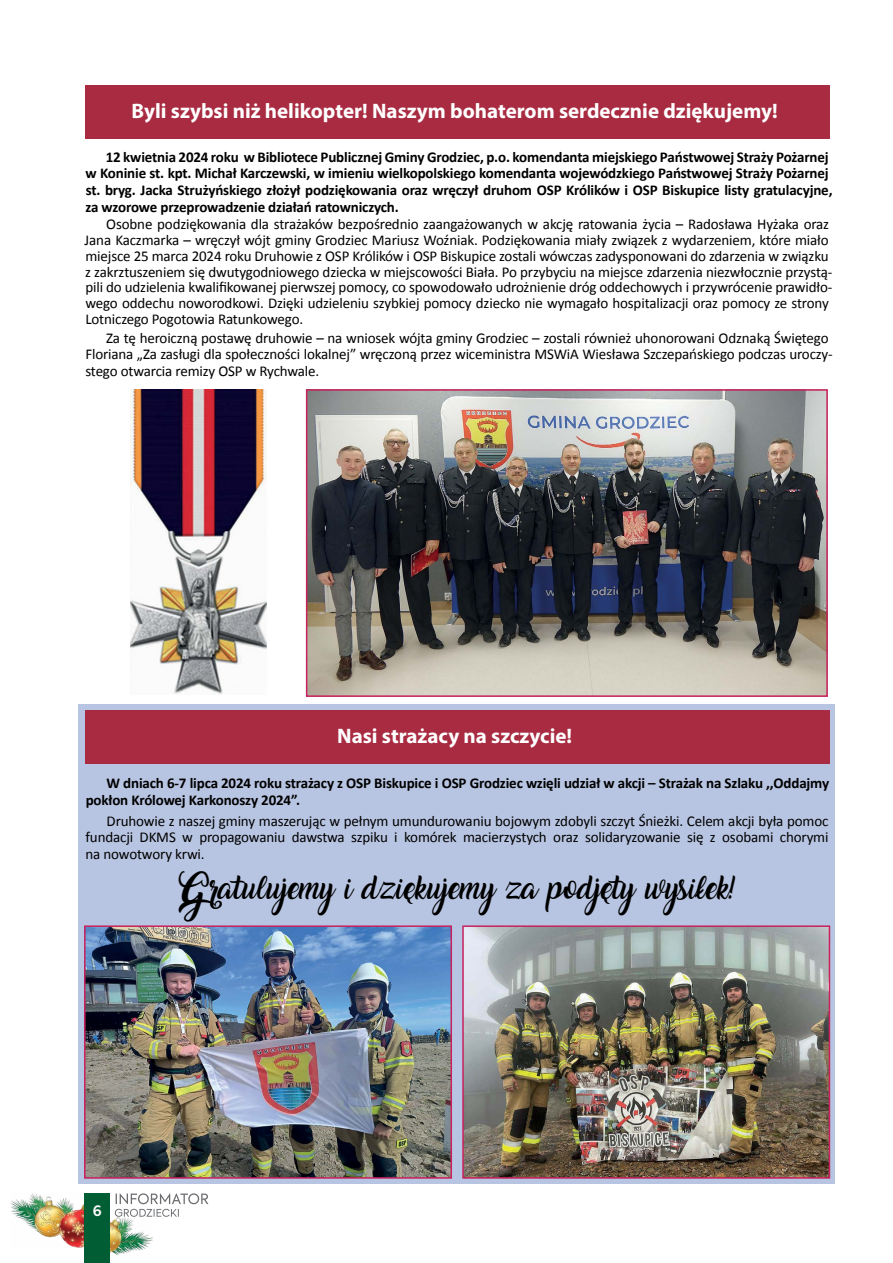
<style>
.page{position:relative;width:893px;height:1263px;background:#fff}
.page>*{position:absolute;margin:0;border:0;box-sizing:border-box;transform-origin:0 0}
.t1{font:700 21px "Myriad Pro";color:#fff}
.t2{font:21px "Amarillo";letter-spacing:-.01em;color:#000}
.t3{font:15px/15.8px "Calibri";letter-spacing:-.01em;color:#000}
.t4{font:700 15px/16.5px "Calibri";letter-spacing:-.01em;color:#000}
.t5{font:600 14.25px "Axiforma";color:#fff}
</style>
<div class="page">
<div style="left:78px;top:704px;width:756px;height:479px;background:#b8c5e2"></div>
<div style="left:85px;top:710px;width:744px;height:53px;background:#a82b41"></div>
<div style="left:85px;top:86px;width:744px;height:53px;background:#a82b41"></div>
<img style="left:11px;top:1193px;width:74px;height:55px">
<img style="left:110px;top:1212px;width:42px;height:43px">
<div style="left:85px;top:1193px;width:25px;height:70px;background:#005d34"></div>
<img style="left:309px;top:392px;width:516px;height:302px">
<div style="left:306px;top:389px;width:522px;height:308px;border:2px solid #c8215d"></div>
<svg style="left:115px;top:1193px;width:93px;height:24px"></svg>
<img style="left:87px;top:928px;width:362px;height:248px">
<div style="left:84px;top:925px;width:368px;height:254px;border:2px solid #c8215d"></div>
<img style="left:465px;top:928px;width:362px;height:248px">
<div style="left:462px;top:925px;width:368px;height:254px;border:2px solid #c8215d"></div>
<img style="left:131px;top:390px;width:135px;height:304px">
<h1 class="t1" style="left:132px;top:97px;width:648px">Byli szybsi niż helikopter! Naszym bohaterom serdecznie dziękujemy!</h1>
<p class="t4" style="left:86px;top:148px;width:748px;text-indent:20px">12 kwietnia 2024 roku w Bibliotece Publicznej Gminy Grodziec, p.o. komendanta miejskiego Państwowej Straży Pożarnej w Koninie st. kpt. Michał Karczewski, w imieniu wielkopolskiego komendanta wojewódzkiego Państwowej Straży Pożarnej st. bryg. Jacka Strużyńskiego złożył podziękowania oraz wręczył druhom OSP Królików i OSP Biskupice listy gratulacyjne, za wzorowe przeprowadzenie działań ratowniczych.</p>
<p class="t3" style="left:85px;top:216px;width:749px;text-indent:22px">Osobne podziękowania dla strażaków bezpośrednio zaangażowanych w akcję ratowania życia – Radosława Hyżaka oraz Jana Kaczmarka – wręczył wójt gminy Grodziec Mariusz Woźniak. Podziękowania miały związek z wydarzeniem, które miało miejsce 25 marca 2024 roku Druhowie z OSP Królików i OSP Biskupice zostali wówczas zadysponowani do zdarzenia w związku z zakrztuszeniem się dwutygodniowego dziecka w miejscowości Biała. Po przybyciu na miejsce zdarzenia niezwłocznie przystą&shy;pili do udzielenia kwalifikowanej pierwszej pomocy, co spowodowało udrożnienie dróg oddechowych i przywrócenie prawidło&shy;wego oddechu noworodkowi. Dzięki udzieleniu szybkiej pomocy dziecko nie wymagało hospitalizacji oraz pomocy ze strony Lotniczego Pogotowia Ratunkowego.</p>
<p class="t3" style="left:85px;top:329px;width:749px;line-height:16.5px;text-indent:21px">Za tę heroiczną postawę druhowie – na wniosek wójta gminy Grodziec – zostali również uhonorowani Odznaką Świętego<br>Floriana „Za zasługi dla społeczności lokalnej” wręczoną przez wiceministra MSWiA Wiesława Szczepańskiego podczas uroczy&shy;stego otwarcia remizy OSP w Rychwale.</p>
<h1 class="t1" style="left:337px;top:722px;width:236px">Nasi strażacy na szczycie!</h1>
<p class="t4" style="left:86px;top:774px;width:745px;text-indent:21px">W dniach 6-7 lipca 2024 roku strażacy z OSP Biskupice i OSP Grodziec wzięli udział w akcji – Strażak na Szlaku ,,Oddajmy pokłon Królowej Karkonoszy 2024”.</p>
<p class="t3" style="left:85px;top:812px;width:745px;line-height:16.5px;text-align:justify;text-indent:21px">Druhowie z naszej gminy maszerując w pełnym umundurowaniu bojowym zdobyli szczyt Śnieżki. Celem akcji była pomoc fundacji DKMS w propagowaniu dawstwa szpiku i komórek macierzystych oraz solidaryzowanie się z osobami chorymi na nowotwory krwi.</p>
<h1 class="t2" style="left:180px;top:880px;width:556px">G ratulujemy i dziękujemy za podjęty wysiłek!</h1>
<p class="t5" style="left:93px;top:1201px;width:10px">6</p>
</div>
